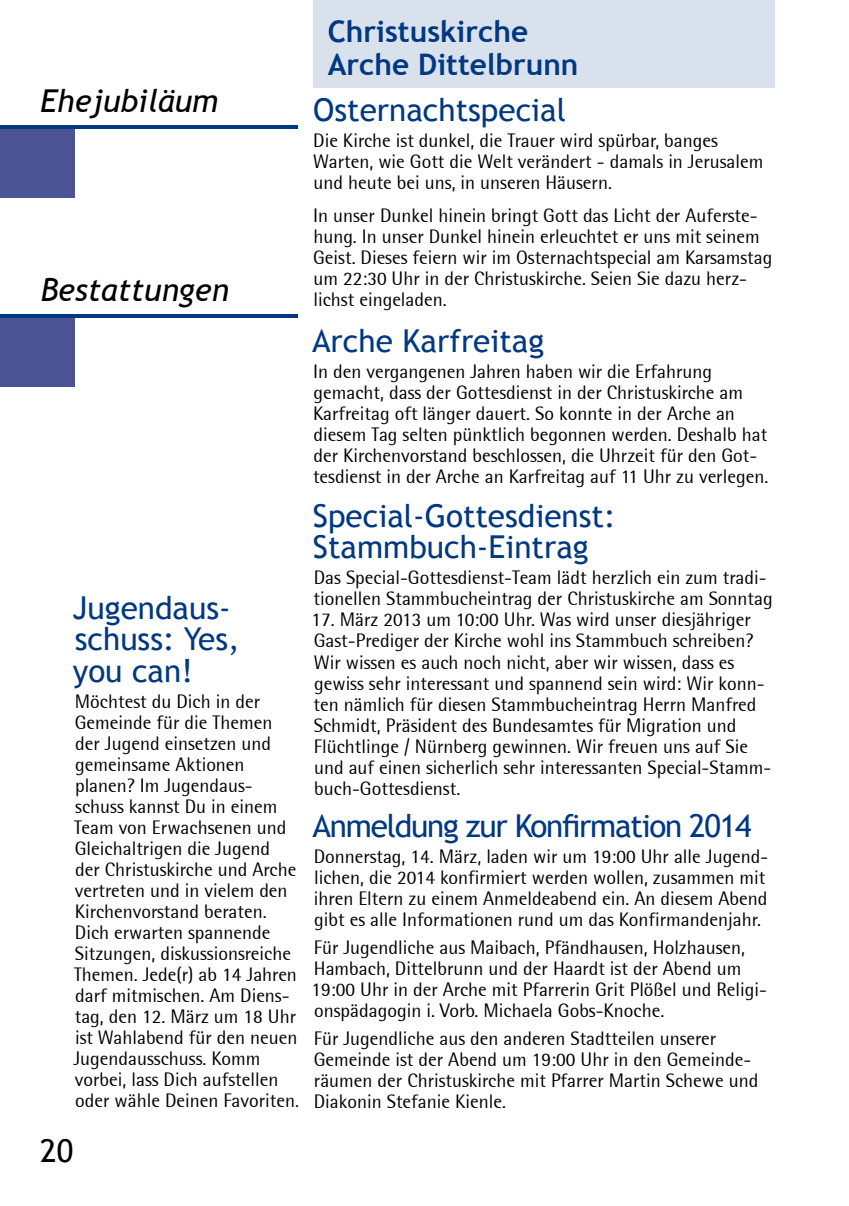
<style>
.page{position:relative;width:849px;height:1206px;background:#fff}
.page>*{position:absolute;margin:0;border:0;box-sizing:border-box;transform-origin:0 0}
.t1{font:31.5px/31.5px "Trebuchet MS";color:#003882}
.t2{font:31.5px "Trebuchet MS";letter-spacing:-.04em;color:#003882}
.t3{font:italic 31.5px "Trebuchet MS";color:#000}
.t4{font:31.5px "Trebuchet MS";color:#000}
.t5{font:700 29.75px/33.2px "Trebuchet MS";color:#003882}
.t6{font:19.25px/21px "Rotis Semi Sans";color:#000}
</style>
<div class="page">
<div style="left:313px;top:0;width:461px;height:87px;background:#d9e1ec"></div>
<div style="left:0;top:125px;width:75px;height:72px;background:#4b5394"></div>
<hr style="left:0;top:125px;width:298px;height:3px;background:#003882">
<div style="left:0;top:314px;width:75px;height:73px;background:#4b5394"></div>
<hr style="left:0;top:314px;width:298px;height:3px;background:#003882">
<h1 class="t3" style="left:40px;top:82px;width:179px">Ehejubiläum</h1>
<h1 class="t3" style="left:40px;top:271px;width:190px">Bestattungen</h1>
<h1 class="t1" style="left:73px;top:592px;width:169px">Jugendaus&shy;schuss: Yes, you can!</h1>
<p class="t6" style="left:73px;top:690px;width:227px">Möchtest du Dich in der<br>Gemeinde für die Themen der Jugend einsetzen und gemeinsame Aktionen planen? Im Jugendaus&shy;schuss kannst Du in einem<br>Team von Erwachsenen und<br>Gleichaltrigen die Jugend<br>der Christuskirche und Arche vertreten und in vielem den<br>Kirchenvorstand beraten.<br>Dich erwarten spannende<br>Sitzungen, diskussionsreiche<br>Themen. Jede(r) ab 14 Jahren darf mitmischen. Am Diens&shy;tag, den 12. März um 18 Uhr ist Wahlabend für den neuen<br>Jugendausschuss. Komm vorbei, lass Dich aufstellen oder wähle Deinen Favoriten.</p>
<h1 class="t4" style="left:40px;top:1132px;width:35px">20</h1>
<h2 class="t5" style="left:327px;top:15px;width:252px">Christuskirche<br>Arche Dittelbrunn</h2>
<h1 class="t1" style="left:313px;top:95px;width:254px">Osternachtspecial</h1>
<p class="t6" style="left:313px;top:130px;width:451px">Die Kirche ist dunkel, die Trauer wird spürbar, banges<br>Warten, wie Gott die Welt verändert - damals in Jerusalem und heute bei uns, in unseren Häusern.</p>
<p class="t6" style="left:313px;top:205px;width:460px">In unser Dunkel hinein bringt Gott das Licht der Auferste&shy;hung. In unser Dunkel hinein erleuchtet er uns mit seinem Geist. Dieses feiern wir im Osternachtspecial am Karsamstag um 22:30 Uhr in der Christuskirche. Seien Sie dazu herz&shy;lichst eingeladen.</p>
<h1 class="t1" style="left:312px;top:325px;width:234px">Arche Karfreitag</h1>
<p class="t6" style="left:313px;top:361px;width:456px">In den vergangenen Jahren haben wir die Erfahrung gemacht, dass der Gottesdienst in der Christuskirche am Karfreitag oft länger dauert. So konnte in der Arche an diesem Tag selten pünktlich begonnen werden. Deshalb hat der Kirchenvorstand beschlossen, die Uhrzeit für den Got&shy;tesdienst in der Arche an Karfreitag auf 11 Uhr zu verlegen.</p>
<h1 class="t1" style="left:313px;top:500px;width:304px">Special-Gottesdienst:<br>Stammbuch-Eintrag</h1>
<p class="t6" style="left:313px;top:567px;width:460px">Das Special-Gottesdienst-Team lädt herzlich ein zum tradi&shy;tionellen Stammbucheintrag der Christuskirche am Sonntag</p>
<p class="t6" style="left:311px;top:609px;width:461px">17. März 2013 um 10:00 Uhr. Was wird unser diesjähriger Gast-Prediger der Kirche wohl ins Stammbuch schreiben?<br>Wir wissen es auch noch nicht, aber wir wissen, dass es gewiss sehr interessant und spannend sein wird: Wir konn&shy;ten nämlich für diesen Stammbucheintrag Herrn Manfred Schmidt, Präsident des Bundesamtes für Migration und Flüchtlinge / Nürnberg gewinnen. Wir freuen uns auf Sie und auf einen sicherlich sehr interessanten Special-Stamm&shy;buch-Gottesdienst.</p>
<h1 class="t2" style="left:312px;top:806px;width:440px">Anmeldung zur Konfirmation 2014</h1>
<p class="t6" style="left:314px;top:845px;width:456px">Donnerstag, 14. März, laden wir um 19:00 Uhr alle Jugend&shy;lichen, die 2014 konfirmiert werden wollen, zusammen mit ihren Eltern zu einem Anmeldeabend ein. An diesem Abend gibt es alle Informationen rund um das Konfirmandenjahr.</p>
<p class="t6" style="left:311px;top:936px;width:457px">Für Jugendliche aus Maibach, Pfändhausen, Holzhausen, Hambach, Dittelbrunn und der Haardt ist der Abend um 19:00 Uhr in der Arche mit Pfarrerin Grit Plößel und Religi&shy;onspädagogin i. Vorb. Michaela Gobs-Knoche.</p>
<p class="t6" style="left:314px;top:1027px;width:446px">Für Jugendliche aus den anderen Stadtteilen unserer Gemeinde ist der Abend um 19:00 Uhr in den Gemeinde&shy;räumen der Christuskirche mit Pfarrer Martin Schewe und Diakonin Stefanie Kienle.</p>
</div>
